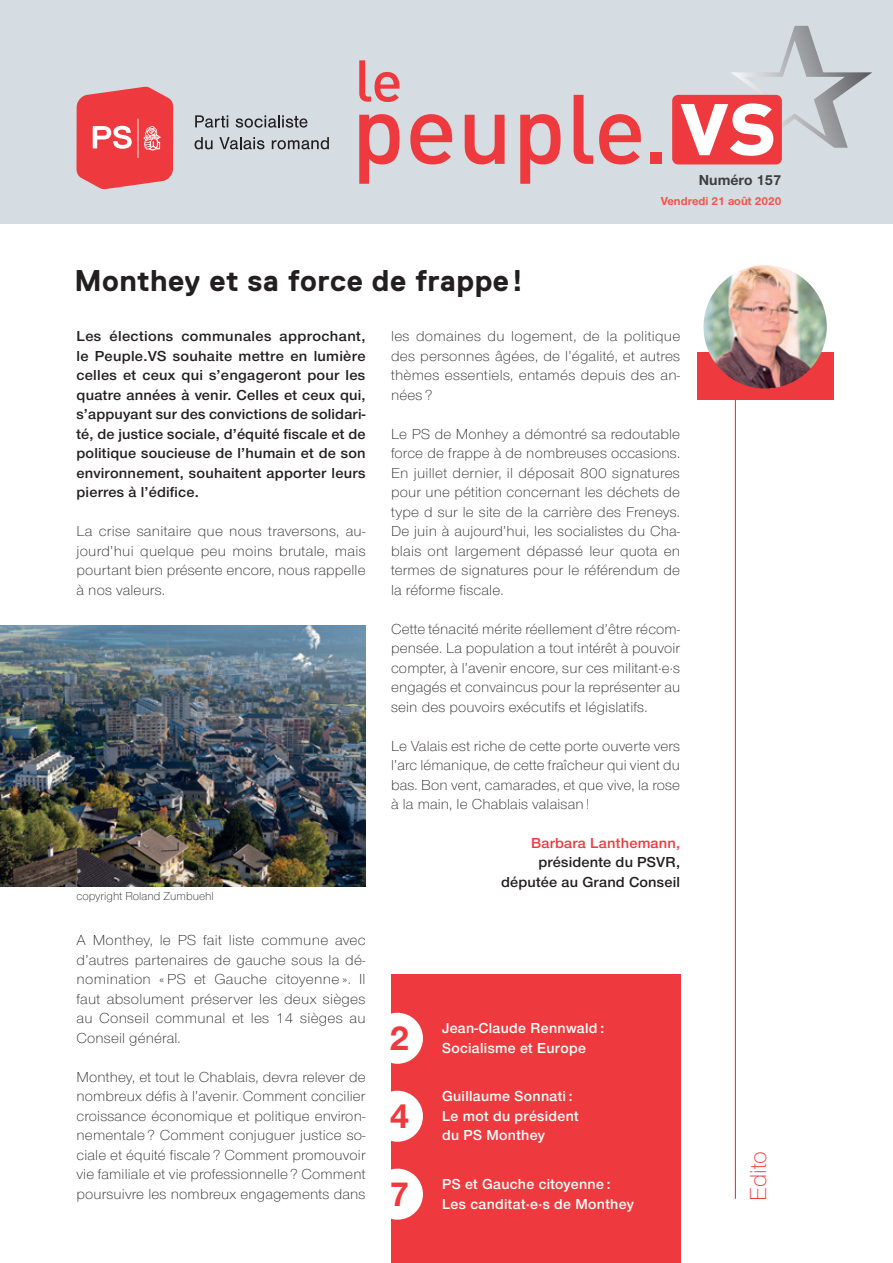
<style>
.page{position:relative;width:893px;height:1263px;background:#fff}
.page>*{position:absolute;margin:0;border:0;box-sizing:border-box;transform-origin:0 0}
.t1{font:700 36px/78px "Nimbus San Nov";color:#ee3a3e;text-align:justify}
.t2{font:700 30px "Replica";letter-spacing:.015em;color:#231f20}
.t3{font:300 24px "Nimbus San Nov";color:#ee3a3e}
.t4{font:300 15px/19.5px "Nimbus San Nov";letter-spacing:.01em;color:#231f20;text-align:justify}
.t5{font:300 15px/19.5px "Nimbus San Nov";letter-spacing:.01em;color:#231f20;text-align:justify;scale:1.04 1}
.t6{font:15px/19.5px "Nimbus San Nov Sem Bol";letter-spacing:.01em;color:#231f20;text-align:justify;scale:1.04 1}
.t7{font:15px/19.5px "Nimbus San Nov Sem Bol";letter-spacing:.02em;color:#fff}
.t8{font:15px/19.5px "Nimbus San Nov Sem Bol";letter-spacing:.01em;color:#231f20;text-align:right}
.t9{font:15px "Nimbus San Nov Sem Bol";letter-spacing:.01em;color:#ee3a3e}
.t10{font:700 15px "Nimbus San Nov";color:#3e3e3f}
.t11{font:300 12px "Nimbus San Nov";color:#231f20}
.t12{font:700 12px "Nimbus San Nov";color:#f0554c}
</style>
<div class="page">
<hr style="left:735px;top:387px;width:1px;height:812px;background:#ee3a3e">
<div style="left:697px;top:352px;width:136px;height:48px;background:#ee3a3e"></div>
<img style="left:703px;top:265px;width:124px;height:124px;border-radius:50%">
<div style="left:0;top:0;width:893px;height:224px;background:#d6dde2"></div>
<svg style="left:195px;top:115px;width:33px;height:13px"></svg>
<svg style="left:236px;top:115px;width:71px;height:13px"></svg>
<svg style="left:195px;top:137px;width:18px;height:12px"></svg>
<svg style="left:219px;top:137px;width:45px;height:12px"></svg>
<svg style="left:272px;top:137px;width:57px;height:12px"></svg>
<svg style="left:77px;top:87px;width:96px;height:102px;background:#ec575b"></svg>
<hr style="left:138px;top:119px;width:1px;height:39px;background:#fff">
<svg style="left:359px;top:60px;width:40px;height:42px"></svg>
<svg style="left:359px;top:114px;width:40px;height:70px"></svg>
<svg style="left:410px;top:114px;width:42px;height:50px"></svg>
<svg style="left:465px;top:115px;width:39px;height:49px"></svg>
<svg style="left:520px;top:114px;width:40px;height:70px"></svg>
<svg style="left:574px;top:95px;width:19px;height:69px"></svg>
<svg style="left:599px;top:114px;width:42px;height:50px"></svg>
<div style="left:650px;top:152px;width:12px;height:12px;background:#ee3a3e"></div>
<div style="left:672px;top:95px;width:110px;height:69px;background:#ee3a3e;border-radius:6px"></div>
<svg style="left:681px;top:26px;width:191px;height:130px"></svg>
<div style="left:391px;top:974px;width:289px;height:289px;background:#ee3a3e"></div>
<div style="left:372px;top:1013px;width:51px;height:51px;background:#fff;border-radius:50%"></div>
<div style="left:372px;top:1091px;width:51px;height:51px;background:#fff;border-radius:50%"></div>
<div style="left:372px;top:1169px;width:51px;height:51px;background:#fff;border-radius:50%"></div>
<img style="left:0;top:625px;width:366px;height:262px">
<p class="t10" style="left:699px;top:171px;width:84px">Numéro 157</p>
<p class="t12" style="left:661px;top:194px;width:122px">Vendredi 21 août 2020</p>
<h2 class="t2" style="left:74px;top:263px;width:451px">Monthey et sa force de frappe !</h2>
<p class="t6" style="left:77px;top:327px;width:280px">Les élections communales approchant, le Peuple.VS souhaite mettre en lumière celles et ceux qui s’engageront pour les quatre années à venir. Celles et ceux qui, s’appuyant sur des convictions de solidari&shy;té, de justice sociale, d’équité fiscale et de politique soucieuse de l’humain et de son environnement, souhaitent apporter leurs pierres à l’édifice.</p>
<p class="t5" style="left:77px;top:522px;width:279px">La crise sanitaire que nous traversons, au&shy;jourd’hui quelque peu moins brutale, mais pourtant bien présente encore, nous rappelle à nos valeurs.</p>
<p class="t5" style="left:391px;top:327px;width:280px">les domaines du logement, de la politique des personnes âgées, de l’égalité, et autres thèmes essentiels, entamés depuis des an&shy;nées ?</p>
<p class="t4" style="left:391px;top:425px;width:291px">Le PS de Monhey a démontré sa redoutable force de frappe à de nombreuses occasions.<br>En juillet dernier, il déposait 800 signatures pour une pétition concernant les déchets de type d sur le site de la carrière des Freneys.<br>De juin à aujourd’hui, les socialistes du Cha&shy;blais ont largement dépassé leur quota en termes de signatures pour le référendum de la réforme fiscale.</p>
<p class="t4" style="left:391px;top:620px;width:291px">Cette ténacité mérite réellement d’être récom&shy;pensée. La population a tout intérêt à pouvoir compter, à l’avenir encore, sur ces militant·e·s engagés et convaincus pour la représenter au sein des pouvoirs exécutifs et législatifs.</p>
<p class="t4" style="left:391px;top:737px;width:291px">Le Valais est riche de cette porte ouverte vers l’arc lémanique, de cette fraîcheur qui vient du bas. Bon vent, camarades, et que vive, la rose à la main, le Chablais valaisan !</p>
<p class="t9" style="left:531px;top:837px;width:151px">Barbara Lanthemann,</p>
<p class="t8" style="left:501px;top:854px;width:181px">présidente du PSVR, députée au Grand Conseil</p>
<p class="t11" style="left:77px;top:892px;width:139px">copyright Roland Zumbuehl</p>
<p class="t5" style="left:77px;top:932px;width:280px">A Monthey, le PS fait liste commune avec d’autres partenaires de gauche sous la dé&shy;nomination « PS et Gauche citoyenne ». Il faut absolument préserver les deux sièges au Conseil communal et les 14 sièges au Conseil général.</p>
<p class="t4" style="left:77px;top:1068px;width:291px">Monthey, et tout le Chablais, devra relever de nombreux défis à l’avenir. Comment concilier croissance économique et politique environ&shy;nementale ? Comment conjuguer justice so&shy;ciale et équité fiscale ? Comment promouvoir vie familiale et vie professionnelle ? Comment poursuivre les nombreux engagements dans</p>
<h1 class="t1" style="left:389px;top:999px;width:22px">2<br>4<br>7</h1>
<p class="t7" style="left:442px;top:1019px;width:164px">Jean-Claude Rennwald :<br>Socialisme et Europe</p>
<p class="t7" style="left:442px;top:1088px;width:138px">Guillaume Sonnati :<br>Le mot du président du PS Monthey</p>
<p class="t7" style="left:442px;top:1175px;width:193px">PS et Gauche citoyenne :<br>Les canditat·e·s de Monthey</p>
<h3 class="t3" style="left:749px;top:1201px;width:51px;rotate:-90deg">Edito</h3>
</div>
